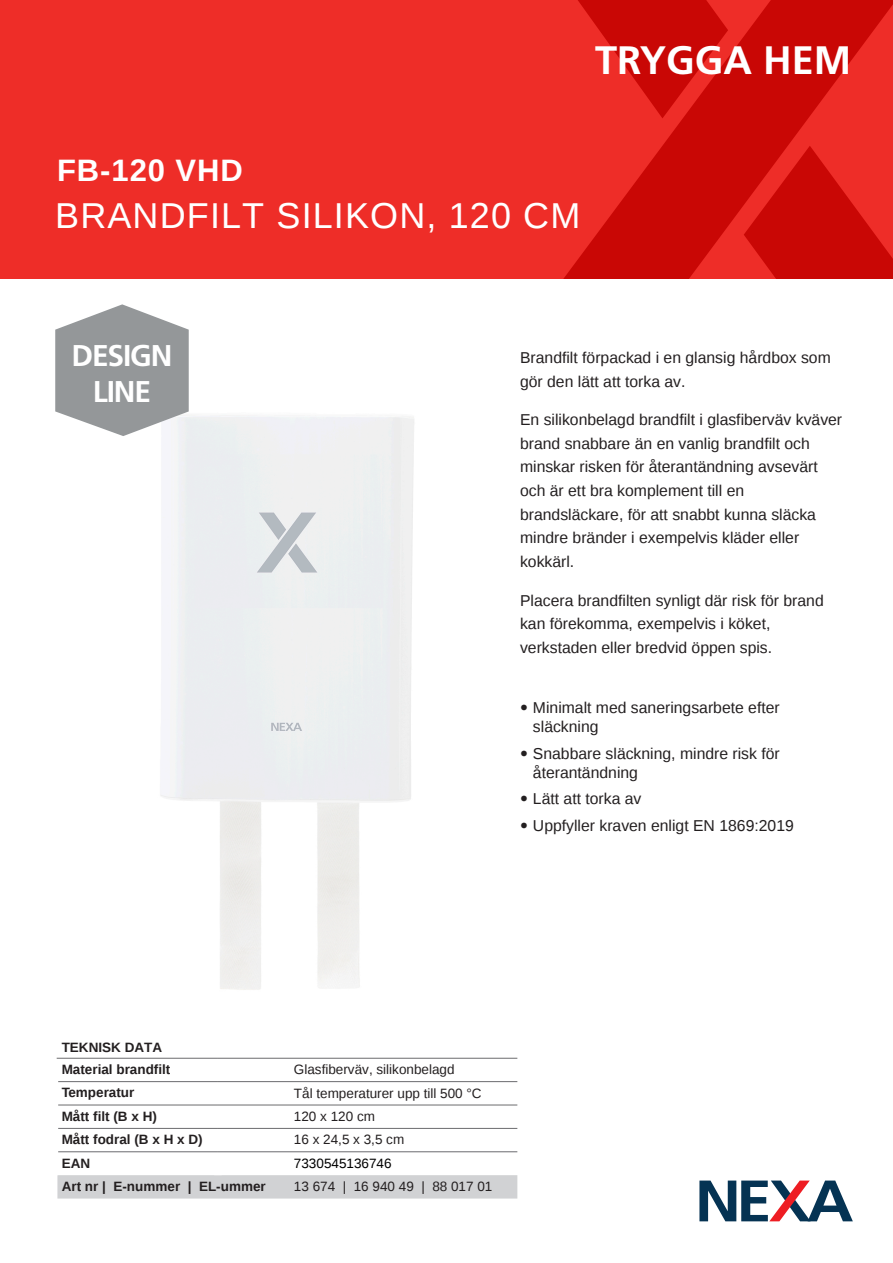
<style>
.page{position:relative;width:893px;height:1263px;background:#fff}
.page>*{position:absolute;margin:0;border:0;box-sizing:border-box;transform-origin:0 0}
.Allmänt_styckeformat{font:700 39.6px "Frutiger";color:#fff}
.Allmänt_styckeformat-2{font:36px "Liberation Sans";letter-spacing:.03em;color:#fff}
.Allmänt_styckeformat-3{font:700 31.05px "Liberation Sans";letter-spacing:.03em;color:#fff}
.t1{font:700 30px "Frutiger";letter-spacing:-.04em;color:#fff}
.Allmänt_styckeformat-4{font:15.75px/23.7px "Liberation Sans";color:#231f20}
.Allmänt_styckeformat-5{font:13.5px "Liberation Sans";color:#231f20}
.Allmänt_styckeformat-6{font:700 13.5px "Liberation Sans";color:#231f20}
.Allmänt_styckeformat-7{font:13.5px "Liberation Sans";color:#000}
.s1{font-family:"Helvetica Neue";font-weight:300}
</style>
<div class="page">
<img style="left:160px;top:415px;width:254px;height:575px">
<svg style="left:55px;top:304px;width:134px;height:132px"></svg>
<div style="left:0;top:0;width:893px;height:279px;background:#ee2d28"></div>
<svg style="left:563px;top:0;width:330px;height:279px;fill:#c90705"></svg>
<svg style="left:699px;top:1180px;width:154px;height:41px"></svg>
<svg style="left:57px;top:1082px;width:460px;height:116px"></svg>
<div style="left:214px;top:1152px;width:8px;height:23px;background:#fff"></div>
<hr style="left:57px;top:1058px;width:161px;height:1px;background:#6b6b6e">
<hr style="left:218px;top:1058px;width:299px;height:1px;background:#6b6b6e">
<hr style="left:58px;top:1128px;width:160px;height:1px;background:#6b6b6e">
<hr style="left:218px;top:1128px;width:299px;height:1px;background:#6b6b6e">
<hr style="left:58px;top:1081px;width:160px;height:1px;background:#6b6b6e">
<hr style="left:218px;top:1081px;width:299px;height:1px;background:#6b6b6e">
<hr style="left:58px;top:1105px;width:160px;height:1px;background:#6b6b6e">
<hr style="left:218px;top:1105px;width:299px;height:1px;background:#6b6b6e">
<hr style="left:58px;top:1151px;width:160px;height:1px;background:#6b6b6e">
<hr style="left:218px;top:1151px;width:299px;height:1px;background:#6b6b6e">
<p class="Allmänt_styckeformat" style="left:595px;top:37px;width:258px">TRYGGA HEM</p>
<p class="Allmänt_styckeformat-3" style="left:57px;top:149px;width:187px">FB-120 VHD</p>
<p class="Allmänt_styckeformat-2" style="left:55px;top:196px;width:527px">BRANDFILT SILIKON, 120 CM</p>
<p class="t1" style="left:72px;top:338px;width:102px">DESIGN</p>
<p class="t1" style="left:93px;top:374px;width:60px">LINE</p>
<p class="Allmänt_styckeformat-4" style="left:520px;top:346px;width:312px">Brandfilt förpackad i en glansig hårdbox som gör den lätt att torka av.</p>
<p class="Allmänt_styckeformat-4" style="left:520px;top:408px;width:324px">En silikonbelagd brandfilt i glasfiberväv kväver brand snabbare än en vanlig brandfilt och minskar risken för återantändning avsevärt och är ett bra komplement till en brandsläckare, för att snabbt kunna släcka mindre bränder i exempelvis kläder eller kokkärl.</p>
<p class="Allmänt_styckeformat-4" style="left:520px;top:589px;width:305px">Placera brandfilten synligt där risk för brand kan förekomma, exempelvis i köket, verkstaden eller bredvid öppen spis.</p>
<p class="Allmänt_styckeformat-4" style="left:533px;top:699px;width:248px;line-height:18.9px;text-indent:-13px"><span class="s1">•</span> Minimalt med saneringsarbete efter släckning</p>
<p class="Allmänt_styckeformat-4" style="left:533px;top:744px;width:248px;line-height:18.9px;text-indent:-13px"><span class="s1">•</span> Snabbare släckning, mindre risk för återantändning</p>
<p class="Allmänt_styckeformat-4" style="left:520px;top:787px;width:123px"><span class="s1">•</span> Lätt att torka av</p>
<p class="Allmänt_styckeformat-4" style="left:520px;top:814px;width:275px"><span class="s1">•</span> Uppfyller kraven enligt EN 1869:2019</p>
<p class="Allmänt_styckeformat-6" style="left:62px;top:1038px;width:102px">TEKNISK DATA</p>
<p class="Allmänt_styckeformat-6" style="left:62px;top:1060px;width:110px">Material brandfilt</p>
<p class="Allmänt_styckeformat-5" style="left:294px;top:1062px;width:162px">Glasfiberväv, silikonbelagd</p>
<p class="Allmänt_styckeformat-6" style="left:62px;top:1083px;width:74px">Temperatur</p>
<p class="Allmänt_styckeformat-5" style="left:294px;top:1085px;width:189px">Tål temperaturer upp till 500 °C</p>
<p class="Allmänt_styckeformat-6" style="left:62px;top:1107px;width:97px">Mått filt (B x H)</p>
<p class="Allmänt_styckeformat-5" style="left:294px;top:1109px;width:83px">120 x 120 cm</p>
<p class="Allmänt_styckeformat-6" style="left:62px;top:1130px;width:143px">Mått fodral (B x H x D)</p>
<p class="Allmänt_styckeformat-5" style="left:294px;top:1132px;width:112px">16 x 24,5 x 3,5 cm</p>
<p class="Allmänt_styckeformat-6" style="left:62px;top:1154px;width:30px">EAN</p>
<p class="Allmänt_styckeformat-7" style="left:294px;top:1155px;width:99px">7330545136746</p>
<p class="Allmänt_styckeformat-6" style="left:62px;top:1177px;width:206px">Art nr | E-nummer | EL-ummer</p>
<p class="Allmänt_styckeformat-5" style="left:294px;top:1179px;width:200px">13 674 | 16 940 49 | 88 017 01</p>
</div>
